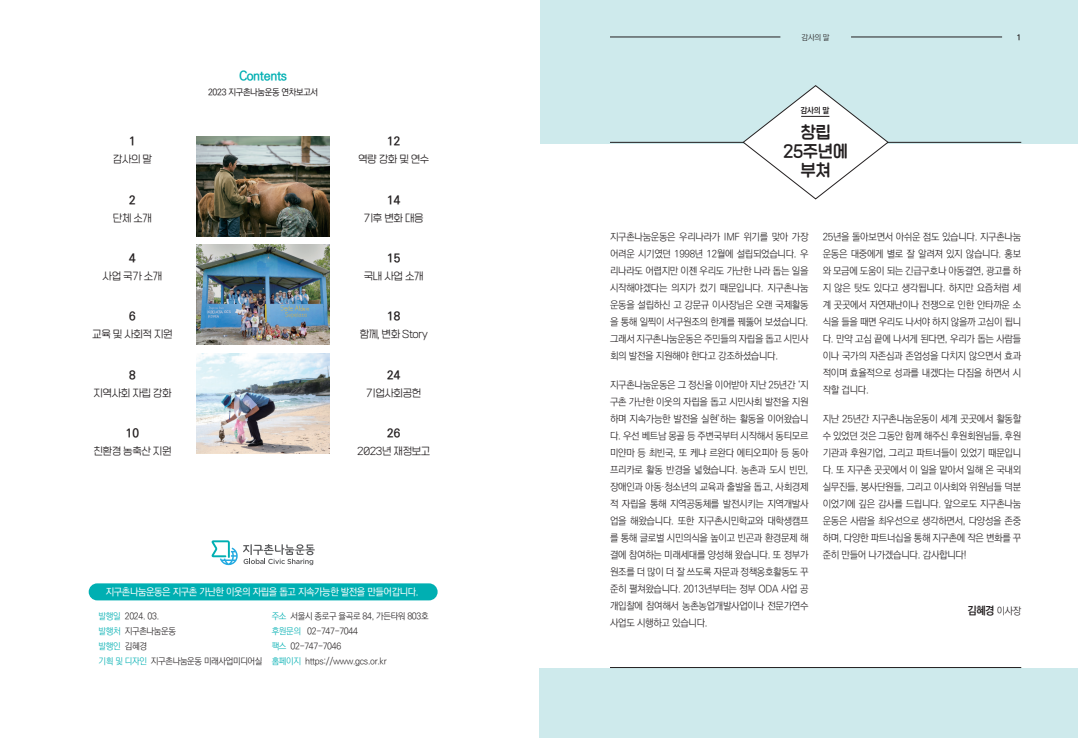
<style>
.page{position:relative;width:1078px;height:738px;background:#fff}
.page>*{position:absolute;margin:0;border:0;box-sizing:border-box;transform-origin:0 0}
.본문명조{font:16.1px "SD Gogo Round 05 Bd";letter-spacing:-.03em;color:#231f20;scale:.96 1}
.본문명조-2{font:700 13px "Ko Pub World Dotum";letter-spacing:-.03em;color:#00afb2;scale:.96 1}
.t1{font:700 12px "Ko Pub World Dotum";color:#231f20}
.본문명조-3{font:700 11px "Ko Pub World Dotum";color:#231f20;scale:.96 1}
.본문명조-4{font:300 10px/17px "Ko Pub World Dotum";letter-spacing:-.03em;color:#231f20;text-align:justify}
.t2{font:10px "SD Gogo Round 03 Rg";letter-spacing:-.04em;color:#231f20}
.t3{font:500 10px "Ko Pub World Dotum";letter-spacing:-.04em;color:#fff}
.t4{font:300 9px "Ko Pub World Dotum";letter-spacing:-.04em;color:#231f20}
.t5{font:500 9px "Ko Pub World Dotum";letter-spacing:-.04em;color:#231f20}
.t6{font:300 9px "Ko Pub World Dotum";letter-spacing:-.04em;color:#00afb2}
.본문명조-5{font:700 8.2px "Ko Pub World Dotum";color:#231f20;scale:.96 1}
.본문명조-6{font:300 8px "Ko Pub World Dotum";color:#231f20;scale:.96 1}
.본문명조-7{font:700 8px "Ko Pub World Dotum";color:#231f20;scale:.96 1}
.s1{color:#00afb2}
.s2{color:#231f20}
.s3{font-weight:300;font-size:10px}
</style>
<div class="page">
<div style="left:540px;top:0;width:537px;height:143px;background:#ceeaec"></div>
<div style="left:539px;top:667px;width:538px;height:70px;background:#ceeaec"></div>
<hr style="left:610px;top:666px;width:410px;height:1px;background:#231f20">
<hr style="left:610px;top:142px;width:133px;height:1px;background:#231f20">
<hr style="left:887px;top:142px;width:133px;height:1px;background:#231f20">
<svg style="left:741px;top:85px;width:148px;height:115px"></svg>
<img style="left:197px;top:136px;width:132px;height:100px">
<img style="left:197px;top:245px;width:132px;height:99px">
<img style="left:197px;top:353px;width:132px;height:100px">
<div style="left:89px;top:583px;width:348px;height:17px;background:#00afb2;border-radius:9px"></div>
<svg style="left:211px;top:540px;width:103px;height:24px"></svg>
<hr style="left:610px;top:37px;width:170px;height:1px;background:#231f20">
<hr style="left:850px;top:37px;width:151px;height:1px;background:#231f20">
<p class="t1" style="left:129px;top:133px;width:8px">1</p>
<p class="t2" style="left:113px;top:153px;width:41px">감사의 말</p>
<p class="t1" style="left:129px;top:191px;width:8px">2</p>
<p class="t2" style="left:113px;top:211px;width:41px">단체 소개</p>
<p class="t1" style="left:129px;top:249px;width:8px">4</p>
<p class="t2" style="left:103px;top:270px;width:61px">사업 국가 소개</p>
<p class="t1" style="left:129px;top:307px;width:8px">6</p>
<p class="t2" style="left:92px;top:328px;width:82px">교육 및 사회적 지원</p>
<p class="t1" style="left:129px;top:366px;width:8px">8</p>
<p class="t2" style="left:93px;top:386px;width:79px">지역사회 자립 강화</p>
<p class="t1" style="left:126px;top:424px;width:15px">10</p>
<p class="t2" style="left:93px;top:444px;width:79px">친환경 농축산 지원</p>
<p class="본문명조-2" style="left:239px;top:67px;width:52px">Contents</p>
<p class="t5" style="left:208px;top:86px;width:112px">2023 지구촌나눔운동 연차보고서</p>
<p class="t1" style="left:387px;top:133px;width:15px">12</p>
<p class="t2" style="left:358px;top:153px;width:73px">역량 강화 및 연수</p>
<p class="t1" style="left:387px;top:191px;width:15px">14</p>
<p class="t2" style="left:364px;top:211px;width:61px">기후 변화 대응</p>
<p class="t1" style="left:387px;top:249px;width:15px">15</p>
<p class="t2" style="left:364px;top:270px;width:61px">국내 사업 소개</p>
<p class="t1" style="left:387px;top:307px;width:15px">18</p>
<p class="t2" style="left:360px;top:328px;width:69px">함께, 변화 Story</p>
<p class="t1" style="left:387px;top:366px;width:15px">24</p>
<p class="t2" style="left:366px;top:386px;width:56px">기업사회공헌</p>
<p class="t1" style="left:387px;top:424px;width:15px">26</p>
<p class="t2" style="left:357px;top:444px;width:75px">2023년 재정보고</p>
<p class="t3" style="left:106px;top:585px;width:314px">지구촌나눔운동은 지구촌 가난한 이웃의 자립을 돕고 지속가능한 발전을 만들어갑니다.</p>
<p class="t4" style="left:99px;top:609px;width:62px"><span class="s1">발행일</span> 2024. 03.</p>
<p class="t4" style="left:99px;top:624px;width:79px"><span class="s1">발행처</span> 지구촌나눔운동</p>
<p class="t6" style="left:99px;top:639px;width:50px">발행인 <span class="s2">김혜경</span></p>
<p class="t4" style="left:99px;top:654px;width:165px"><span class="s1">기획 및 디자인</span> 지구촌나눔운동 미래사업미디어실</p>
<p class="t4" style="left:271px;top:609px;width:158px"><span class="s1">주소</span> 서울시 종로구 율곡로 84, 가든타워 803호</p>
<p class="t4" style="left:271px;top:624px;width:88px"><span class="s1">후원문의</span> 02-747-7044</p>
<p class="t4" style="left:271px;top:639px;width:71px"><span class="s1">팩스</span> 02-747-7046</p>
<p class="t4" style="left:271px;top:654px;width:116px"><span class="s1">홈페이지</span> https://www.gcs.or.kr</p>
<p class="본문명조-6" style="left:801px;top:32px;width:31px">감사의 말</p>
<p class="본문명조-7" style="left:1016px;top:32px;width:6px">1</p>
<p class="본문명조-5" style="left:800px;top:104px;width:32px">감사의 말</p>
<p class="본문명조" style="left:800px;top:122px;width:33px">창립</p>
<p class="본문명조" style="left:782px;top:142px;width:69px">25주년에</p>
<p class="본문명조" style="left:800px;top:161px;width:33px">부쳐</p>
<p class="본문명조-4" style="left:610px;top:228px;width:200px">지구촌나눔운동은 우리나라가 IMF 위기를 맞아 가장 어려운 시기였던 1998년 12월에 설립되었습니다. 우 리나라도 어렵지만 이젠 우리도 가난한 나라 돕는 일을 시작해야겠다는 의지가 컸기 때문입니다. 지구촌나눔 운동을 설립하신 고 강문규 이사장님은 오랜 국제활동 을 통해 일찍이 서구원조의 한계를 꿰뚫어 보셨습니다. 그래서 지구촌나눔운동은 주민들의 자립을 돕고 시민사 회의 발전을 지원해야 한다고 강조하셨습니다.</p>
<p class="본문명조-4" style="left:610px;top:376px;width:200px">지구촌나눔운동은 그 정신을 이어받아 지난 25년간 ‘지 구촌 가난한 이웃의 자립을 돕고 시민사회 발전을 지원 하며 지속가능한 발전을 실현’하는 활동을 이어왔습니 다. 우선 베트남 몽골 등 주변국부터 시작해서 동티모르 미얀마 등 최빈국, 또 케냐 르완다 에티오피아 등 동아 프리카로 활동 반경을 넓혔습니다. 농촌과 도시 빈민, 장애인과 아동·청소년의 교육과 출발을 돕고, 사회경제 적 자립을 통해 지역공동체를 발전시키는 지역개발사 업을 해왔습니다. 또한 지구촌시민학교와 대학생캠프 를 통해 글로벌 시민의식을 높이고 빈곤과 환경문제 해 결에 참여하는 미래세대를 양성해 왔습니다. 또 정부가 원조를 더 많이 더 잘 쓰도록 자문과 정책옹호활동도 꾸 준히 펼쳐왔습니다. 2013년부터는 정부 ODA 사업 공 개입찰에 참여해서 농촌농업개발사업이나 전문가연수 사업도 시행하고 있습니다.</p>
<p class="본문명조-4" style="left:822px;top:228px;width:200px">25년을 돌아보면서 아쉬운 점도 있습니다. 지구촌나눔 운동은 대중에게 별로 잘 알려져 있지 않습니다. 홍보 와 모금에 도움이 되는 긴급구호나 아동결연, 광고를 하 지 않은 탓도 있다고 생각됩니다. 하지만 요즘처럼 세 계 곳곳에서 자연재난이나 전쟁으로 인한 안타까운 소 식을 들을 때면 우리도 나서야 하지 않을까 고심이 됩니 다. 만약 고심 끝에 나서게 된다면, 우리가 돕는 사람들 이나 국가의 자존심과 존엄성을 다치지 않으면서 효과 적이며 효율적으로 성과를 내겠다는 다짐을 하면서 시 작할 겁니다.</p>
<p class="본문명조-4" style="left:822px;top:410px;width:200px">지난 25년간 지구촌나눔운동이 세계 곳곳에서 활동할 수 있었던 것은 그동안 함께 해주신 후원회원님들, 후원 기관과 후원기업, 그리고 파트너들이 있었기 때문입니 다. 또 지구촌 곳곳에서 이 일을 맡아서 일해 온 국내외 실무진들, 봉사단원들, 그리고 이사회와 위원님들 덕분 이었기에 깊은 감사를 드립니다. 앞으로도 지구촌나눔 운동은 사람을 최우선으로 생각하면서, 다양성을 존중 하며, 다양한 파트너십을 통해 지구촌에 작은 변화를 꾸 준히 만들어 나가겠습니다. 감사합니다!</p>
<p class="본문명조-3" style="left:967px;top:602px;width:57px">김혜경 <span class="s3">이사장</span></p>
</div>
